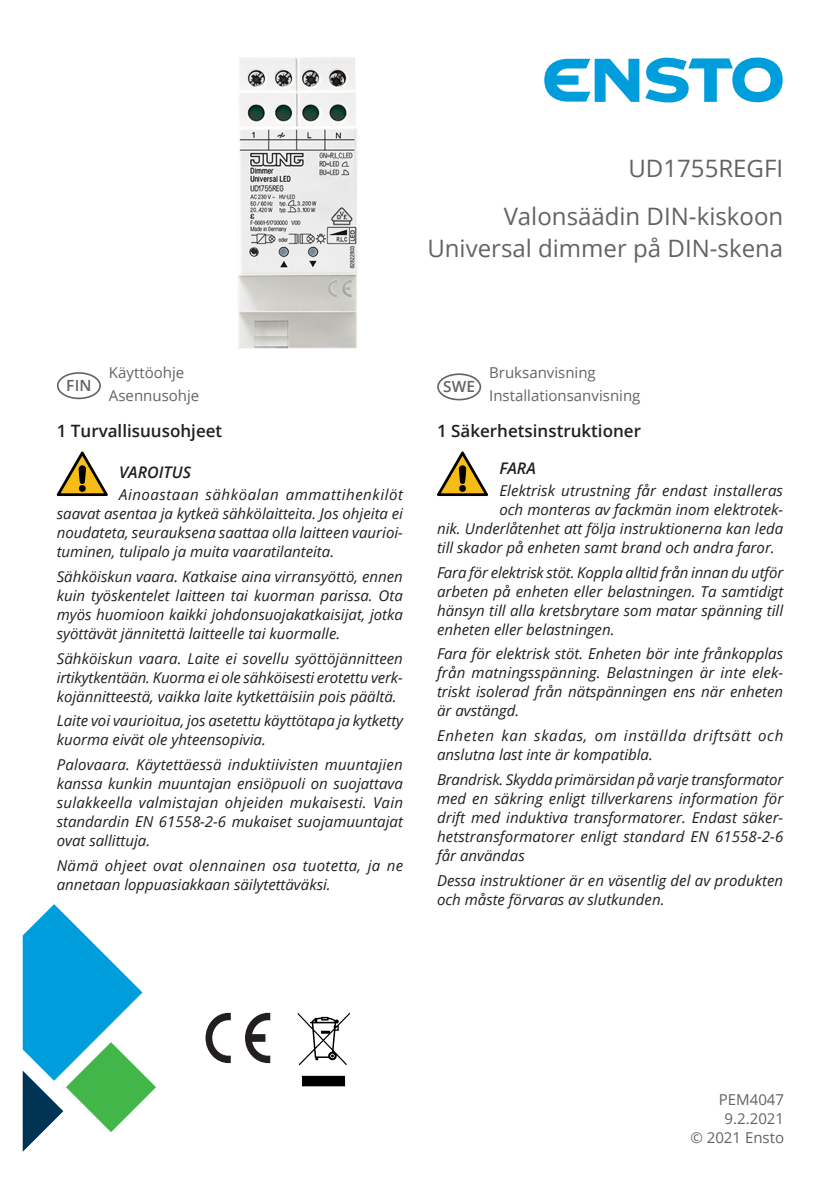
<style>
.page{position:relative;width:840px;height:1191px;background:#fff}
.page>*{position:absolute;margin:0;border:0;box-sizing:border-box;transform-origin:0 0}
.Titel{font:24px "Open Sans";color:#636366}
.Heading_1{font:600 17px "Open Sans";color:#231f20}
.Heading_2{font:italic 600 16px "Open Sans";color:#231f20}
.t1{font:600 15.4px "Open Sans";letter-spacing:.01em;color:#636466}
.Body_text{font:italic 15px/19px "Open Sans";color:#231f20;text-align:justify}
.Languages{font:15px "Open Sans";color:#636366}
.Body_text-2{font:italic 15px/19px "Open Sans";letter-spacing:.045em;color:#231f20}
</style>
<div class="page">
<svg style="left:57px;top:451px;width:51px;height:45px"></svg>
<svg style="left:437px;top:451px;width:51px;height:45px"></svg>
<div style="left:57px;top:372px;width:44px;height:27px;border:2px solid #636466;border-radius:50%"></div>
<div style="left:437px;top:373px;width:44px;height:27px;border:2px solid #636466;border-radius:50%"></div>
<svg style="left:544px;top:59px;width:95px;height:43px"></svg>
<svg style="left:645px;top:57px;width:137px;height:45px"></svg>
<svg style="left:23px;top:904px;width:133px;height:247px"></svg>
<img style="left:238px;top:57px;width:120px;height:291px">
<svg style="left:205px;top:1012px;width:26px;height:51px"></svg>
<svg style="left:245px;top:1012px;width:25px;height:51px"></svg>
<svg style="left:297px;top:1012px;width:53px;height:74px"></svg>
<p class="Titel" style="left:628px;top:152px;width:156px">UD1755REGFI</p>
<p class="Titel" style="left:503px;top:200px;width:281px">Valonsäädin DIN-kiskoon</p>
<p class="Titel" style="left:427px;top:232px;width:357px">Universal dimmer på DIN-skena</p>
<p class="t1" style="left:66px;top:375px;width:27px">FIN</p>
<p class="Languages" style="left:109px;top:362px;width:77px">Käyttöohje</p>
<p class="Languages" style="left:109px;top:385px;width:92px">Asennusohje</p>
<p class="t1" style="left:443px;top:376px;width:33px">SWE</p>
<p class="Languages" style="left:489px;top:362px;width:108px">Bruksanvisning</p>
<p class="Languages" style="left:489px;top:385px;width:153px">Installationsanvisning</p>
<p class="Heading_1" style="left:57px;top:419px;width:167px">1 Turvallisuusohjeet</p>
<p class="Heading_2" style="left:119px;top:461px;width:73px">VAROITUS</p>
<p class="Body_text" style="left:57px;top:485px;width:347px;text-indent:62px">Ainoastaan sähköalan ammattihenkilöt saavat asentaa ja kytkeä sähkölaitteita. Jos ohjeita ei noudateta, seurauksena saattaa olla laitteen vaurioi&shy;tuminen, tulipalo ja muita vaaratilanteita.</p>
<p class="Body_text" style="left:57px;top:566px;width:347px">Sähköiskun vaara. Katkaise aina virransyöttö, ennen kuin työskentelet laitteen tai kuorman parissa. Ota myös huomioon kaikki johdonsuojakatkaisijat, jotka syöttävät jännitettä laitteelle tai kuormalle.</p>
<p class="Body_text" style="left:57px;top:648px;width:347px">Sähköiskun vaara. Laite ei sovellu syöttöjännitteen irtikytkentään. Kuorma ei ole sähköisesti erotettu verk&shy;kojännitteestä, vaikka laite kytkettäisiin pois päältä.</p>
<p class="Body_text" style="left:57px;top:711px;width:348px">Laite voi vaurioitua, jos asetettu käyttötapa ja kytketty kuorma eivät ole yhteensopivia.</p>
<p class="Body_text" style="left:57px;top:754px;width:347px">Palovaara. Käytettäessä induktiivisten muuntajien kanssa kunkin muuntajan ensiöpuoli on suojattava sulakkeella valmistajan ohjeiden mukaisesti. Vain standardin EN 61558-2-6 mukaiset suojamuuntajat ovat sallittuja.</p>
<p class="Body_text" style="left:57px;top:855px;width:347px">Nämä ohjeet ovat olennainen osa tuotetta, ja ne annetaan loppuasiakkaan säilytettäväksi.</p>
<p class="Heading_1" style="left:437px;top:419px;width:205px">1 Säkerhetsinstruktioner</p>
<p class="Heading_2" style="left:499px;top:457px;width:38px">FARA</p>
<p class="Body_text" style="left:499px;top:480px;width:285px">Elektrisk utrustning får endast installeras</p>
<p class="Body_text" style="left:499px;top:499px;width:285px">och monteras av fackmän inom elektrotek-</p>
<p class="Body_text" style="left:437px;top:518px;width:347px">nik. Underlåtenhet att följa instruktionerna kan leda</p>
<p class="Body_text" style="left:437px;top:537px;width:339px">till skador på enheten samt brand och andra faror.</p>
<p class="Body_text" style="left:437px;top:562px;width:347px">Fara för elektrisk stöt. Koppla alltid från innan du utför arbeten på enheten eller belastningen. Ta samtidigt hänsyn till alla kretsbrytare som matar spänning till enheten eller belastningen.</p>
<p class="Body_text" style="left:437px;top:644px;width:347px">Fara för elektrisk stöt. Enheten bör inte frånkopplas från matningsspänning. Belastningen är inte elek&shy;triskt isolerad från nätspänningen ens när enheten är avstängd.</p>
<p class="Body_text-2" style="left:437px;top:725px;width:347px">Enheten kan skadas, om inställda driftsätt och anslutna last inte är kompatibla.</p>
<p class="Body_text" style="left:437px;top:769px;width:347px">Brandrisk. Skydda primärsidan på varje transformator med en säkring enligt tillverkarens information för drift med induktiva transformatorer. Endast säker&shy;hetstransformatorer enligt standard EN 61558-2-6 får användas</p>
<p class="Body_text" style="left:437px;top:870px;width:347px">Dessa instruktioner är en väsentlig del av produkten och måste förvaras av slutkunden.</p>
<p class="Languages" style="left:718px;top:1089px;width:67px">PEM4047</p>
<p class="Languages" style="left:724px;top:1108px;width:61px">9.2.2021</p>
<p class="Languages" style="left:690px;top:1127px;width:95px">© 2021 Ensto</p>
</div>
